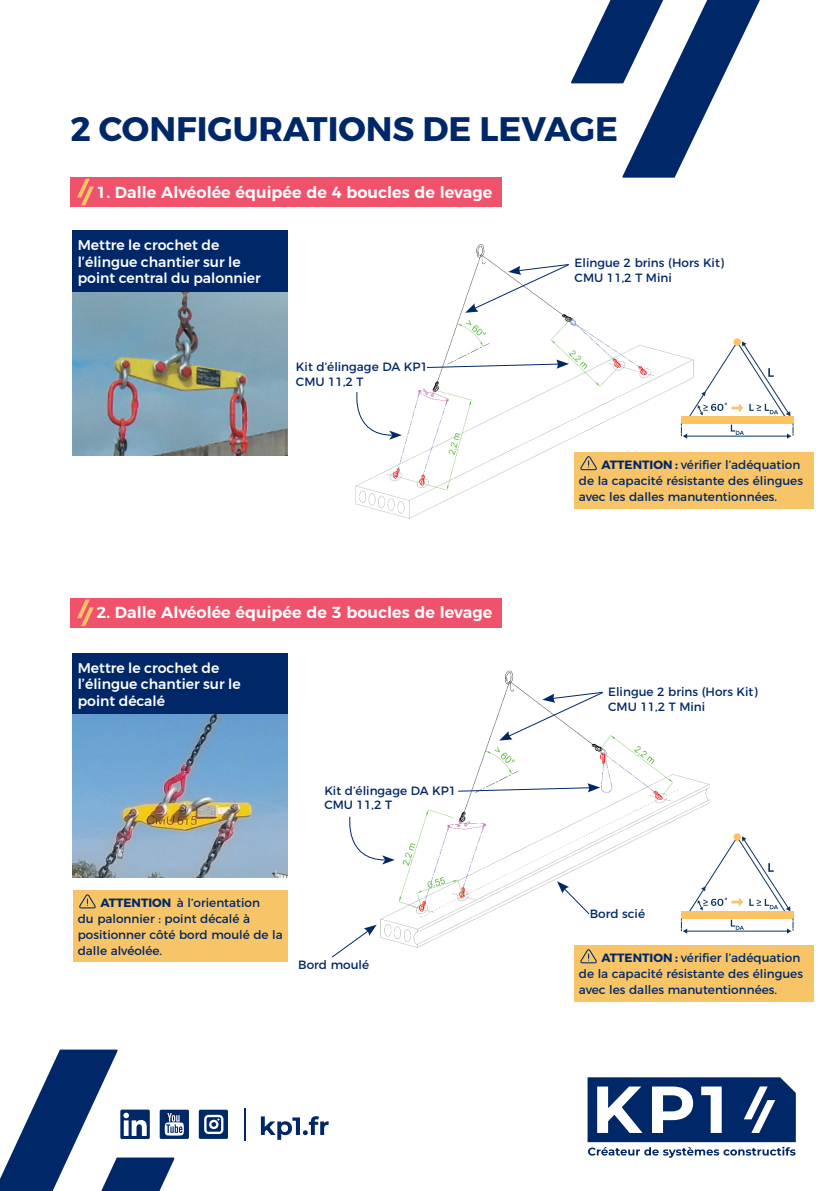
<style>
.page{position:relative;width:840px;height:1191px;background:#fff}
.page>*{position:absolute;margin:0;border:0;box-sizing:border-box;transform-origin:0 0}
.t1{font:700 34px "Montserrat";color:#002868}
.t2{font:600 16px "Montserrat";color:#fff}
.t3{font:500 14px/16.8px "Montserrat";color:#fff}
.t4{font:12px/16px "Montserrat";color:#002868}
.s1{font-weight:700}
</style>
<div class="page">
<img style="left:287px;top:653px;width:454px;height:309px">
<svg style="left:571px;top:0;width:188px;height:178px"></svg>
<img style="left:72px;top:292px;width:215px;height:163px">
<img style="left:355px;top:244px;width:356px;height:275px">
<div style="left:573px;top:452px;width:240px;height:56px;background:#f7c467"></div>
<svg style="left:580px;top:456px;width:16px;height:14px"></svg>
<div style="left:573px;top:945px;width:240px;height:56px;background:#f7c467"></div>
<svg style="left:580px;top:949px;width:16px;height:14px"></svg>
<div style="left:73px;top:890px;width:214px;height:72px;background:#f7c467"></div>
<svg style="left:79px;top:894px;width:17px;height:14px"></svg>
<div style="left:72px;top:230px;width:215px;height:62px;background:#002868"></div>
<div style="left:72px;top:653px;width:215px;height:62px;background:#002868"></div>
<img style="left:72px;top:715px;width:215px;height:163px">
<svg style="left:587px;top:1077px;width:208px;height:80px"></svg>
<svg style="left:199px;top:1109px;width:29px;height:29px"></svg>
<svg style="left:261px;top:1116px;width:67px;height:23px"></svg>
<hr style="left:244px;top:1108px;width:2px;height:32px;background:#002868">
<svg style="left:0;top:1049px;width:189px;height:142px"></svg>
<div style="left:70px;top:178px;width:431px;height:29px;background:#f0526c"></div>
<div style="left:70px;top:598px;width:431px;height:29px;background:#f0526c"></div>
<svg style="left:77px;top:179px;width:17px;height:26px"></svg>
<svg style="left:77px;top:599px;width:17px;height:27px"></svg>
<div style="left:733px;top:338px;width:7px;height:8px;background:#fdc261;border-radius:50%"></div>
<div style="left:733px;top:833px;width:7px;height:7px;background:#fdc261;border-radius:50%"></div>
<svg style="left:680px;top:341px;width:113px;height:98px"></svg>
<svg style="left:680px;top:836px;width:113px;height:97px"></svg>
<svg style="left:426px;top:359px;width:142px;height:10px"></svg>
<svg style="left:457px;top:783px;width:143px;height:9px"></svg>
<svg style="left:465px;top:263px;width:104px;height:50px"></svg>
<svg style="left:499px;top:691px;width:104px;height:49px"></svg>
<svg style="left:355px;top:391px;width:46px;height:49px"></svg>
<svg style="left:344px;top:816px;width:50px;height:48px"></svg>
<svg style="left:330px;top:924px;width:46px;height:34px"></svg>
<svg style="left:556px;top:881px;width:34px;height:34px"></svg>
<h1 class="t1" style="left:70px;top:108px;width:549px">2 CONFIGURATIONS DE LEVAGE</h1>
<h2 class="t2" style="left:96px;top:179px;width:397px">1. Dalle Alvéolée équipée de 4 boucles de levage</h2>
<p class="t3" style="left:78px;top:236px;width:184px">Mettre le crochet de l’élingue chantier sur le point central du palonnier</p>
<p class="t4" style="left:296px;top:359px;width:133px;line-height:14.4px">Kit d’élingage DA KP1<br>CMU 11,2 T</p>
<h2 class="t2" style="left:96px;top:599px;width:397px">2. Dalle Alvéolée équipée de 3 boucles de levage</h2>
<p class="t3" style="left:78px;top:659px;width:164px">Mettre le crochet de l’élingue chantier sur le point décalé</p>
<p class="t4" style="left:324px;top:782px;width:133px;line-height:14.4px">Kit d’élingage DA KP1<br>CMU 11,2 T</p>
<p class="t4" style="left:78px;top:894px;width:206px;text-indent:23px"><span class="s1">ATTENTION</span> à l’orientation<br>du palonnier : point décalé à positionner côté bord moulé de la dalle alvéolée.</p>
<p class="t4" style="left:298px;top:956px;width:72px">Bord moulé</p>
<p class="t4" style="left:574px;top:255px;width:151px;line-height:14.4px">Elingue 2 brins (Hors Kit)<br>CMU 11,2 T Mini</p>
<p class="t4" style="left:578px;top:456px;width:225px;text-indent:23px"><span class="s1">ATTENTION :</span> vérifier l’adéquation de la capacité résistante des élingues avec les dalles manutentionnées.</p>
<p class="t4" style="left:608px;top:684px;width:151px;line-height:14.4px">Elingue 2 brins (Hors Kit)<br>CMU 11,2 T Mini</p>
<p class="t4" style="left:589px;top:904px;width:57px">Bord scié</p>
<p class="t4" style="left:578px;top:949px;width:225px;text-indent:23px"><span class="s1">ATTENTION :</span> vérifier l’adéquation de la capacité résistante des élingues avec les dalles manutentionnées.</p>
</div>
